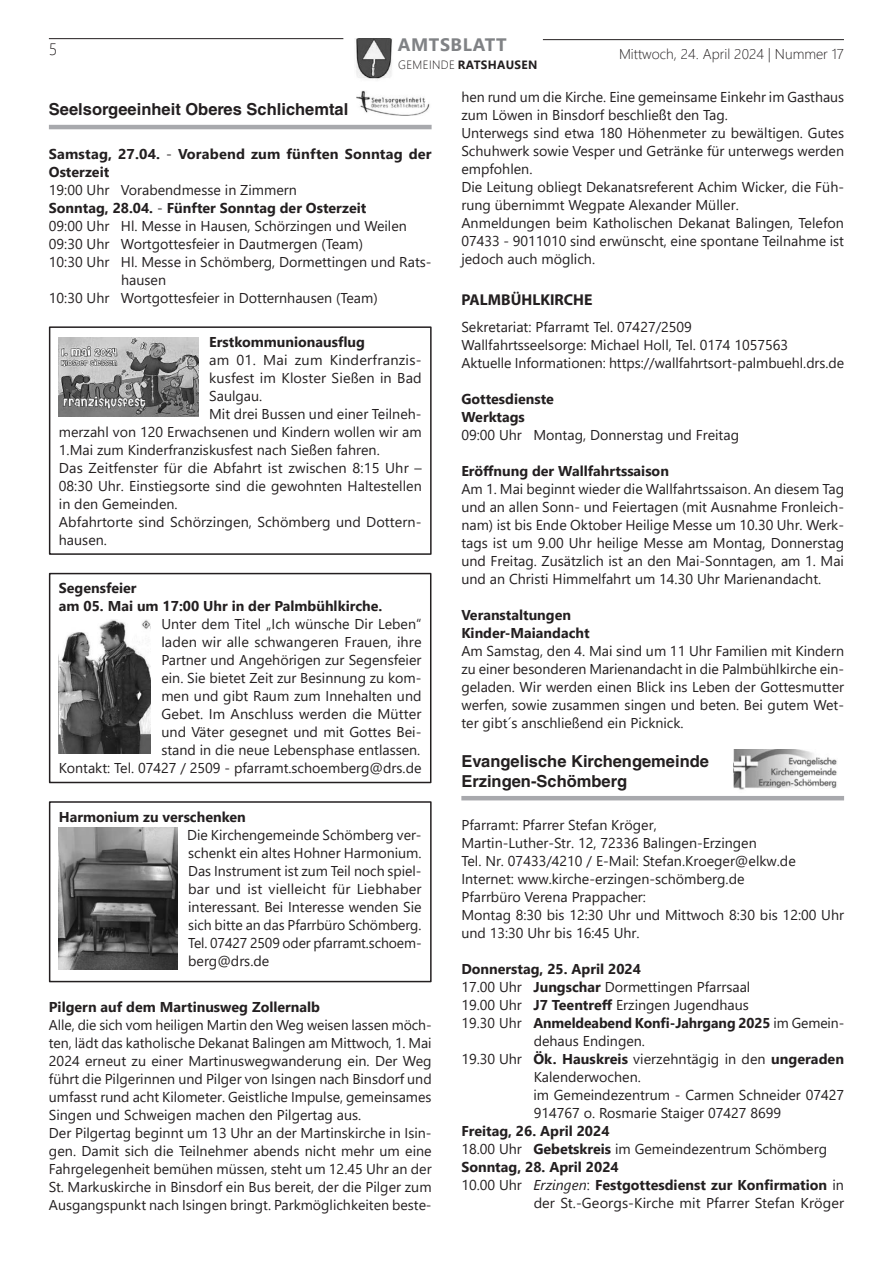
<style>
.page{position:relative;width:893px;height:1263px;background:#fff}
.page>*{position:absolute;margin:0;border:0;box-sizing:border-box;transform-origin:0 0}
.t1{font:700 18px "Segoe UI";letter-spacing:.03em;color:#808285}
.t2{font:700 16.5px/19.8px "Helvetica LT Std";color:#231f20}
.t3{font:300 16.5px "Segoe UI";color:#231f20}
.t4{font:700 15.75px "Myriad Pro";color:#231f20}
.t5{font:14.25px/18px "Segoe UI";color:#231f20}
.t6{font:700 14.25px/18px "Segoe UI";color:#231f20}
.t7{font:300 14.25px "Segoe UI";color:#231f20}
.t8{font:700 12px "Segoe UI";letter-spacing:.03em;color:#231f20}
.s1{font-weight:300}
.s2{font-weight:400}
.s3{font-weight:700}
.s4{font-weight:400;font-style:italic}
</style>
<div class="page">
<hr style="left:49px;top:38px;width:294px;height:1px;background:#231f20">
<hr style="left:543px;top:39px;width:301px;height:1px;background:#231f20">
<img style="left:355px;top:38px;width:37px;height:42px">
<hr style="left:49px;top:125px;width:383px;height:4px;background:#a8a9ad">
<img style="left:356px;top:91px;width:74px;height:24px">
<img style="left:59px;top:337px;width:140px;height:79px">
<div style="left:49px;top:326px;width:383px;height:229px;border:2px solid #231f20"></div>
<img style="left:59px;top:619px;width:92px;height:134px">
<div style="left:49px;top:573px;width:382px;height:210px;border:2px solid #231f20"></div>
<img style="left:59px;top:828px;width:119px;height:142px">
<div style="left:49px;top:801px;width:383px;height:181px;border:2px solid #231f20"></div>
<hr style="left:461px;top:796px;width:383px;height:4px;background:#a8a9ad">
<img style="left:734px;top:750px;width:103px;height:40px">
<p class="t3" style="left:49px;top:34px;width:10px">5</p>
<p class="t1" style="left:398px;top:28px;width:110px">AMTSBLATT</p>
<p class="t8" style="left:398px;top:54px;width:141px"><span class="s1">GEMEINDE</span> RATSHAUSEN</p>
<p class="t7" style="left:619px;top:41px;width:227px">Mittwoch, 24. April 2024 | Nummer 17</p>
<p class="t2" style="left:49px;top:99px;width:301px">Seelsorgeeinheit Oberes Schlichemtal</p>
<p class="t6" style="left:49px;top:143px;width:384px">Samstag, 27.04. <span class="s2">-</span> Vorabend zum fünften Sonntag der<br>Osterzeit</p>
<p class="t5" style="left:49px;top:179px;width:249px">19:00 Uhr Vorabendmesse in Zimmern</p>
<p class="t6" style="left:49px;top:197px;width:319px">Sonntag, 28.04. <span class="s2">-</span> Fünfter Sonntag der Osterzeit</p>
<p class="t5" style="left:49px;top:215px;width:360px">09:00 Uhr Hl. Messe in Hausen, Schörzingen und Weilen</p>
<p class="t5" style="left:49px;top:233px;width:316px">09:30 Uhr Wortgottesfeier in Dautmergen (Team)</p>
<p class="t5" style="left:49px;top:251px;width:384px">10:30 Uhr Hl. Messe in Schömberg, Dormettingen und Rats-</p>
<p class="t5" style="left:121px;top:269px;width:46px">hausen</p>
<p class="t5" style="left:49px;top:287px;width:330px">10:30 Uhr Wortgottesfeier in Dotternhausen (Team)</p>
<p class="t6" style="left:209px;top:332px;width:157px">Erstkommunionausflug</p>
<p class="t5" style="left:209px;top:349px;width:214px">am 01. Mai zum Kinderfranzis-</p>
<p class="t5" style="left:209px;top:367px;width:214px">kusfest im Kloster Sießen in Bad</p>
<p class="t5" style="left:209px;top:385px;width:55px">Saulgau.</p>
<p class="t5" style="left:209px;top:403px;width:214px">Mit drei Bussen und einer Teilneh-</p>
<p class="t5" style="left:59px;top:421px;width:364px">merzahl von 120 Erwachsenen und Kindern wollen wir am</p>
<p class="t5" style="left:59px;top:439px;width:322px">1.Mai zum Kinderfranziskusfest nach Sießen fahren.</p>
<p class="t5" style="left:59px;top:457px;width:364px">Das Zeitfenster für die Abfahrt ist zwischen 8:15 Uhr –</p>
<p class="t5" style="left:59px;top:475px;width:364px">08:30 Uhr. Einstiegsorte sind die gewohnten Haltestellen</p>
<p class="t5" style="left:59px;top:493px;width:120px">in den Gemeinden.</p>
<p class="t5" style="left:59px;top:511px;width:364px">Abfahrtorte sind Schörzingen, Schömberg und Dottern-</p>
<p class="t5" style="left:59px;top:529px;width:50px">hausen.</p>
<p class="t6" style="left:59px;top:578px;width:325px">Segensfeier<br>am 05. Mai um 17:00 Uhr in der Palmbühlkirche.</p>
<p class="t5" style="left:59px;top:614px;width:364px;text-align:right">Unter dem Titel „Ich wünsche Dir Leben“<br>laden wir alle schwangeren Frauen, ihre<br>Partner und Angehörigen zur Segensfeier<br>ein. Sie bietet Zeit zur Besinnung zu kom-<br>men und gibt Raum zum Innehalten und<br>Gebet. Im Anschluss werden die Mütter<br>und Väter gesegnet und mit Gottes Bei-<br>stand in die neue Lebensphase entlassen.<br>Kontakt: Tel. 07427 / 2509 - pfarramt.schoemberg@drs.de</p>
<p class="t6" style="left:59px;top:806px;width:188px">Harmonium zu verschenken</p>
<p class="t5" style="left:187px;top:824px;width:236px;text-align:justify">Die Kirchengemeinde Schömberg ver&shy;schenkt ein altes Hohner Harmonium.<br>Das Instrument ist zum Teil noch spiel&shy;bar und ist vielleicht für Liebhaber interessant. Bei Interesse wenden Sie sich bitte an das Pfarrbüro Schömberg.<br>Tel. 07427 2509 oder pfarramt.schoem&shy;berg@drs.de</p>
<p class="t6" style="left:49px;top:997px;width:273px">Pilgern auf dem Martinusweg Zollernalb</p>
<p class="t5" style="left:49px;top:1015px;width:384px">Alle, die sich vom heiligen Martin den Weg weisen lassen möch&shy;ten, lädt das katholische Dekanat Balingen am Mittwoch, 1. Mai 2024 erneut zu einer Martinuswegwanderung ein. Der Weg führt die Pilgerinnen und Pilger von Isingen nach Binsdorf und umfasst rund acht Kilometer. Geistliche Impulse, gemeinsames Singen und Schweigen machen den Pilgertag aus.<br>Der Pilgertag beginnt um 13 Uhr an der Martinskirche in Isin&shy;gen. Damit sich die Teilnehmer abends nicht mehr um eine Fahrgelegenheit bemühen müssen, steht um 12.45 Uhr an der St. Markuskirche in Binsdorf ein Bus bereit, der die Pilger zum Ausgangspunkt nach Isingen bringt. Parkmöglichkeiten beste-</p>
<p class="t5" style="left:461px;top:86px;width:384px">hen rund um die Kirche. Eine gemeinsame Einkehr im Gasthaus zum Löwen in Binsdorf beschließt den Tag.<br>Unterwegs sind etwa 180 Höhenmeter zu bewältigen. Gutes Schuhwerk sowie Vesper und Getränke für unterwegs werden empfohlen.<br>Die Leitung obliegt Dekanatsreferent Achim Wicker, die Füh&shy;rung übernimmt Wegpate Alexander Müller.<br>Anmeldungen beim Katholischen Dekanat Balingen, Telefon 07433 - 9011010 sind erwünscht, eine spontane Teilnahme ist jedoch auch möglich.</p>
<p class="t4" style="left:461px;top:290px;width:133px">PALMBÜHLKIRCHE</p>
<p class="t5" style="left:461px;top:317px;width:384px">Sekretariat: Pfarramt Tel. 07427/2509<br>Wallfahrtsseelsorge: Michael Holl, Tel. 0174 1057563<br>Aktuelle Informationen: https://wallfahrtsort-palmbuehl.drs.de</p>
<p class="t6" style="left:461px;top:389px;width:94px">Gottesdienste<br>Werktags</p>
<p class="t5" style="left:461px;top:425px;width:279px">09:00 Uhr Montag, Donnerstag und Freitag</p>
<p class="t6" style="left:461px;top:461px;width:209px">Eröffnung der Wallfahrtssaison</p>
<p class="t5" style="left:461px;top:479px;width:384px;text-align:justify">Am 1. Mai beginnt wieder die Wallfahrtssaison. An diesem Tag und an allen Sonn- und Feiertagen (mit Ausnahme Fronleich&shy;nam) ist bis Ende Oktober Heilige Messe um 10.30 Uhr. Werk&shy;tags ist um 9.00 Uhr heilige Messe am Montag, Donnerstag und Freitag. Zusätzlich ist an den Mai-Sonntagen, am 1. Mai und an Christi Himmelfahrt um 14.30 Uhr Marienandacht.</p>
<p class="t6" style="left:461px;top:605px;width:130px">Veranstaltungen<br>Kinder-Maiandacht</p>
<p class="t5" style="left:461px;top:641px;width:384px;text-align:justify">Am Samstag, den 4. Mai sind um 11 Uhr Familien mit Kindern zu einer besonderen Marienandacht in die Palmbühlkirche ein&shy;geladen. Wir werden einen Blick ins Leben der Gottesmutter werfen, sowie zusammen singen und beten. Bei gutem Wet&shy;ter gibt´s anschließend ein Picknick.</p>
<p class="t2" style="left:461px;top:751px;width:249px">Evangelische Kirchengemeinde<br>Erzingen-Schömberg</p>
<p class="t5" style="left:461px;top:814px;width:384px">Pfarramt: Pfarrer Stefan Kröger,<br>Martin-Luther-Str. 12, 72336 Balingen-Erzingen<br>Tel. Nr. 07433/4210 / E-Mail: Stefan.Kroeger@elkw.de Internet: www.kirche-erzingen-schömberg.de<br>Pfarrbüro Verena Prappacher:<br>Montag 8:30 bis 12:30 Uhr und Mittwoch 8:30 bis 12:00 Uhr und 13:30 Uhr bis 16:45 Uhr.</p>
<p class="t6" style="left:461px;top:958px;width:181px">Donnerstag, 25. April 2024</p>
<p class="t5" style="left:461px;top:976px;width:290px">17.00 Uhr <span class="s3">Jungschar</span> Dormettingen Pfarrsaal</p>
<p class="t5" style="left:461px;top:994px;width:289px">19.00 Uhr <span class="s3">J7 Teentreff</span> Erzingen Jugendhaus</p>
<p class="t6" style="left:461px;top:1012px;width:384px"><span class="s2">19.30 Uhr</span> Anmeldeabend Konfi-Jahrgang 2025 <span class="s2">im Gemein-</span></p>
<p class="t5" style="left:534px;top:1030px;width:113px">dehaus Endingen.</p>
<p class="t5" style="left:461px;top:1048px;width:384px">19.30 Uhr <span class="s3">Ök. Hauskreis</span> vierzehntägig in den <span class="s3">ungeraden</span></p>
<p class="t5" style="left:534px;top:1066px;width:109px">Kalenderwochen.</p>
<p class="t5" style="left:533px;top:1084px;width:312px">im Gemeindezentrum - Carmen Schneider 07427</p>
<p class="t5" style="left:534px;top:1102px;width:249px">914767 o. Rosmarie Staiger 07427 8699</p>
<p class="t6" style="left:461px;top:1120px;width:150px">Freitag, 26. April 2024</p>
<p class="t5" style="left:461px;top:1138px;width:367px">18.00 Uhr <span class="s3">Gebetskreis</span> im Gemeindezentrum Schömberg</p>
<p class="t6" style="left:461px;top:1156px;width:159px">Sonntag, 28. April 2024</p>
<p class="t6" style="left:461px;top:1174px;width:384px"><span class="s2">10.00 Uhr</span> <span class="s4">Erzingen</span><span class="s2">:</span> Festgottesdienst zur Konfirmation <span class="s2">in</span></p>
<p class="t5" style="left:534px;top:1192px;width:312px">der St.-Georgs-Kirche mit Pfarrer Stefan Kröger</p>
</div>
